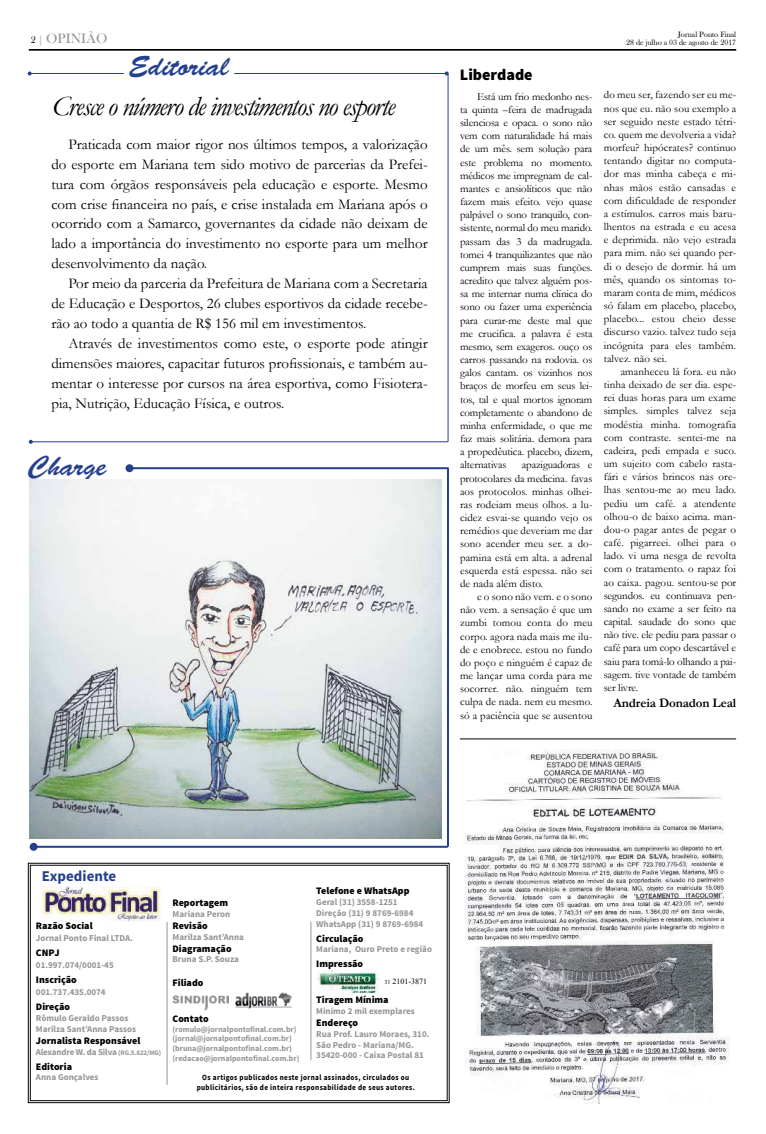
<style>
.page{position:relative;width:766px;height:1134px;background:#fff}
.page>*{position:absolute;margin:0;border:0;box-sizing:border-box;transform-origin:0 0}
.t1{font:italic 27.9px "Garamond";letter-spacing:-.05em;color:#000}
.t2{font:27.9px "Brush Script Std";color:#25408f}
.t3{font:900 16px "Source Sans Pro";color:#000}
.t4{font:15px/19.9px "Garamond";color:#000;text-align:justify}
.t5{font:700 15px "Source Sans Pro";color:#25408f}
.t6{font:14px "Bask Old Face";color:#939598}
.t7{font:700 13px "Garamond";letter-spacing:-.01em;color:#000}
.t8{font:11px/13.2px "Garamond";letter-spacing:.01em;color:#000;text-align:justify}
.t9{font:900 10px "Source Sans Pro";color:#000}
.t10{font:700 9px/10.8px "Source Sans Pro";color:#939598}
.t11{font:700 9px "Source Sans Pro";letter-spacing:-.02em;color:#939598}
.t12{font:700 8px/9.6px "Source Sans Pro";color:#939598}
.t13{font:700 8px/10px "Source Sans Pro";letter-spacing:.05em;color:#000;text-align:center;scale:.9 1}
.t14{font:8px/8px "Bask Old Face";color:#000;text-align:right}
.t15{font:8px "Times New Roman";color:#000}
.s1{font-size:10px;color:#000}
.s2{font-size:10px}
.s3{font-size:7px}
.s4{font-size:6px}
</style>
<div class="page">
<hr style="left:29px;top:49px;width:707px;height:1px;background:#000">
<hr style="left:29px;top:50px;width:707px;height:1px;background:#000">
<hr style="left:34px;top:846px;width:413px;height:2px;background:#25408f">
<div style="left:30px;top:843px;width:8px;height:8px;background:#25408f;border-radius:50%"></div>
<hr style="left:30px;top:73px;width:94px;height:1px;background:#25408f">
<svg style="left:28px;top:71px;width:4px;height:4px"></svg>
<hr style="left:234px;top:73px;width:212px;height:1px;background:#25408f">
<hr style="left:447px;top:73px;width:1px;height:369px;background:#25408f">
<hr style="left:31px;top:441px;width:417px;height:1px;background:#25408f">
<svg style="left:29px;top:440px;width:4px;height:4px"></svg>
<hr style="left:129px;top:467px;width:319px;height:2px;background:#25408f">
<div style="left:125px;top:464px;width:8px;height:8px;background:#25408f;border-radius:50%"></div>
<hr style="left:447px;top:468px;width:2px;height:379px;background:#25408f">
<svg style="left:27px;top:862px;width:423px;height:242px"></svg>
<div style="left:30px;top:865px;width:417px;height:236px;border:1px solid #000"></div>
<img style="left:172px;top:996px;width:57px;height:15px">
<img style="left:235px;top:993px;width:56px;height:15px">
<img style="left:317px;top:968px;width:62px;height:25px">
<img style="left:317px;top:968px;width:46px;height:1px">
<hr style="left:167px;top:922px;width:1px;height:163px;background:#939598">
<img style="left:41px;top:887px;width:120px;height:34px">
<hr style="left:310px;top:921px;width:1px;height:139px;background:#939598">
<img style="left:465px;top:750px;width:265px;height:353px">
<img style="left:30px;top:480px;width:411px;height:359px">
<hr style="left:460px;top:739px;width:276px;height:1px;background:#000">
<p class="t6" style="left:31px;top:31px;width:78px"><span class="s1">2</span> <span class="s2">|</span> OPINIÃO</p>
<p class="t14" style="left:626px;top:31px;width:111px">Jornal Ponto Final<br>28 de julho a 03 de agosto de 2017</p>
<h1 class="t2" style="left:129px;top:51px;width:102px">Editorial</h1>
<h2 class="t3" style="left:459px;top:64px;width:74px">Liberdade</h2>
<p class="t8" style="left:460px;top:89px;width:134px;text-indent:17px">Está um frio medonho nes&shy;ta quinta –feira de madrugada silenciosa e opaca. o sono não vem com naturalidade há mais de um mês. sem solução para este problema no momento. médicos me impregnam de cal&shy;mantes e ansiolíticos que não fazem mais efeito. vejo quase palpável o sono tranquilo, con&shy;sistente, normal do meu marido. passam das 3 da madrugada. tomei 4 tranquilizantes que não cumprem mais suas funções. acredito que talvez alguém pos&shy;sa me internar numa clínica do sono ou fazer uma experiência para curar-me deste mal que me crucifica. a palavra é esta mesmo, sem exageros. ouço os carros passando na rodovia. os galos cantam. os vizinhos nos braços de morfeu em seus lei&shy;tos, tal e qual mortos ignoram completamente o abandono de minha enfermidade, o que me faz mais solitária. demora para a propedêutica. placebo, dizem, alternativas</p>
<p class="t8" style="left:603px;top:88px;width:134px">do meu ser, fazendo ser eu me&shy;nos que eu. não sou exemplo a ser seguido neste estado tétri&shy;co. quem me devolveria a vida? morfeu? hipócrates? continuo tentando digitar no computa&shy;dor mas minha cabeça e mi&shy;nhas mãos estão cansadas e com dificuldade de responder a estímulos. carros mais baru&shy;lhentos na estrada e eu acesa e deprimida. não vejo estrada para mim. não sei quando per&shy;di o desejo de dormir. há um mês, quando os sintomas to&shy;maram conta de mim, médicos só falam em placebo, placebo, placebo... estou cheio desse discurso vazio. talvez tudo seja incógnita para eles também. talvez. não sei.</p>
<p class="t8" style="left:603px;top:365px;width:134px;text-indent:17px">amanheceu lá fora. eu não tinha deixado de ser dia. espe&shy;rei duas horas para um exame simples. simples talvez seja modéstia minha. tomografia com contraste. sentei-me na cadeira, pedi empada e suco. um sujeito com cabelo rasta&shy;fári e vários brincos nas ore&shy;lhas sentou-me ao meu lado. pediu um café. a atendente olhou-o de baixo acima. man&shy;dou-o pagar antes de pegar o café. pigarreei. olhei para o lado. vi uma nesga de revolta com o tratamento. o rapaz foi ao caixa. pagou. sentou-se por segundos. eu continuava pen&shy;sando no exame a ser feito na capital. saudade do sono que não tive. ele pediu para passar o café para um copo descartável e saiu para tomá-lo olhando a pai&shy;sagem. tive vontade de também ser livre.</p>
<p class="t7" style="left:613px;top:693px;width:124px">Andreia Donadon Leal</p>
<h1 class="t1" style="left:52px;top:87px;width:344px">Cresce o número de investimentos no esporte</h1>
<p class="t4" style="left:51px;top:134px;width:378px;text-indent:17px">Praticada com maior rigor nos últimos tempos, a valorização do esporte em Mariana tem sido motivo de parcerias da Prefei&shy;tura com órgãos responsáveis pela educação e esporte. Mesmo com crise financeira no país, e crise instalada em Mariana após o ocorrido com a Samarco, governantes da cidade não deixam de lado a importância do investimento no esporte para um melhor desenvolvimento da nação.</p>
<h3 class="t4" style="left:51px;top:273px;width:378px;text-indent:17px">Por meio da parceria da Prefeitura de Mariana com a Secretaria de Educação e Desportos, 26 clubes esportivos da cidade recebe&shy;rão ao todo a quantia de R$ 156 mil em investimentos.</h3>
<h3 class="t4" style="left:51px;top:333px;width:378px;text-indent:17px">Através de investimentos como este, o esporte pode atingir dimensões maiores, capacitar futuros profissionais, e também au&shy;mentar o interesse por cursos na área esportiva, como Fisiotera&shy;pia, Nutrição, Educação Física, e outros.</h3>
<h1 class="t2" style="left:28px;top:450px;width:79px">Charge</h1>
<p class="t8" style="left:460px;top:458px;width:134px;text-indent:62px">apaziguadoras e protocolares da medicina. favas aos protocolos. minhas olhei&shy;ras rodeiam meus olhos. a lu&shy;cidez esvai-se quando vejo os remédios que deveriam me dar sono acender meu ser. a do&shy;pamina está em alta. a adrenal esquerda está espessa. não sei de nada além disto.</p>
<p class="t8" style="left:460px;top:590px;width:134px;text-indent:17px">e o sono não vem. e o sono não vem. a sensação é que um zumbi tomou conta do meu corpo. agora nada mais me ilu&shy;de e enobrece. estou no fundo do poço e ninguém é capaz de me lançar uma corda para me socorrer. não. ninguém tem culpa de nada. nem eu mesmo. só a paciência que se ausentou</p>
<h3 class="t5" style="left:42px;top:866px;width:76px">Expediente</h3>
<p class="t9" style="left:36px;top:920px;width:58px">Razão Social</p>
<p class="t10" style="left:36px;top:933px;width:98px">Jornal Ponto Final LTDA.</p>
<p class="t9" style="left:36px;top:946px;width:25px">CNPJ</p>
<p class="t10" style="left:36px;top:960px;width:79px">01.997.074/0001-45</p>
<p class="t9" style="left:36px;top:973px;width:42px">Inscrição</p>
<p class="t10" style="left:36px;top:987px;width:71px">001.737.435.0074</p>
<p class="t9" style="left:36px;top:1000px;width:36px">Direção</p>
<p class="t10" style="left:36px;top:1013px;width:102px">Rômulo Geraldo Passos<br>Marilza Sant’Anna Passos</p>
<p class="t9" style="left:36px;top:1034px;width:106px">Jornalista Responsável</p>
<p class="t11" style="left:36px;top:1046px;width:127px">Alexandre W. da Silva <span class="s3">(RG.5.822/MG)</span></p>
<p class="t9" style="left:36px;top:1060px;width:38px">Editoria</p>
<p class="t10" style="left:36px;top:1072px;width:64px">Anna Gonçalves</p>
<p class="t9" style="left:172px;top:896px;width:57px">Reportagem</p>
<p class="t10" style="left:172px;top:909px;width:59px">Mariana Peron</p>
<p class="t9" style="left:172px;top:919px;width:37px">Revisão</p>
<p class="t10" style="left:172px;top:931px;width:73px">Marilza Sant’Anna</p>
<p class="t9" style="left:172px;top:942px;width:61px">Diagramação</p>
<p class="t10" style="left:172px;top:954px;width:68px">Bruna S.P. Souza</p>
<p class="t9" style="left:172px;top:976px;width:32px">Filiado</p>
<p class="t9" style="left:172px;top:1012px;width:38px">Contato</p>
<p class="t12" style="left:172px;top:1025px;width:128px">(romulo@jornalpontofinal.com.br) (jornal@jornalpontofinal.com.br) (bruna@jornalpontofinal.com.br) (redacao@jornalpontofinal.com.br)</p>
<p class="t9" style="left:316px;top:884px;width:95px">Telefone e WhatsApp</p>
<p class="t10" style="left:316px;top:897px;width:108px">Geral (31) 3558-1251<br>Direção (31) 9 8769-6984<br>WhatsApp (31) 9 8769-6984</p>
<p class="t9" style="left:316px;top:932px;width:49px">Circulação</p>
<p class="t10" style="left:316px;top:944px;width:117px">Mariana, Ouro Preto e região</p>
<p class="t9" style="left:316px;top:957px;width:48px">Impressão</p>
<p class="t9" style="left:316px;top:993px;width:74px">Tiragem Mínima</p>
<p class="t10" style="left:316px;top:1006px;width:100px">Minímo 2 mil exemplares</p>
<p class="t9" style="left:316px;top:1016px;width:43px">Endereço</p>
<p class="t10" style="left:316px;top:1029px;width:115px">Rua Prof. Lauro Moraes, 310.<br>São Pedro - Mariana/MG.<br>35420-000 - Caixa Postal 81</p>
<p class="t15" style="left:384px;top:976px;width:44px"><span class="s4">31</span> 2101-3871</p>
<p class="t13" style="left:197px;top:1072px;width:244px">Os artigos publicados neste jornal assinados, circulados ou publicitários, são de inteira responsabilidade de seus autores.</p>
</div>
